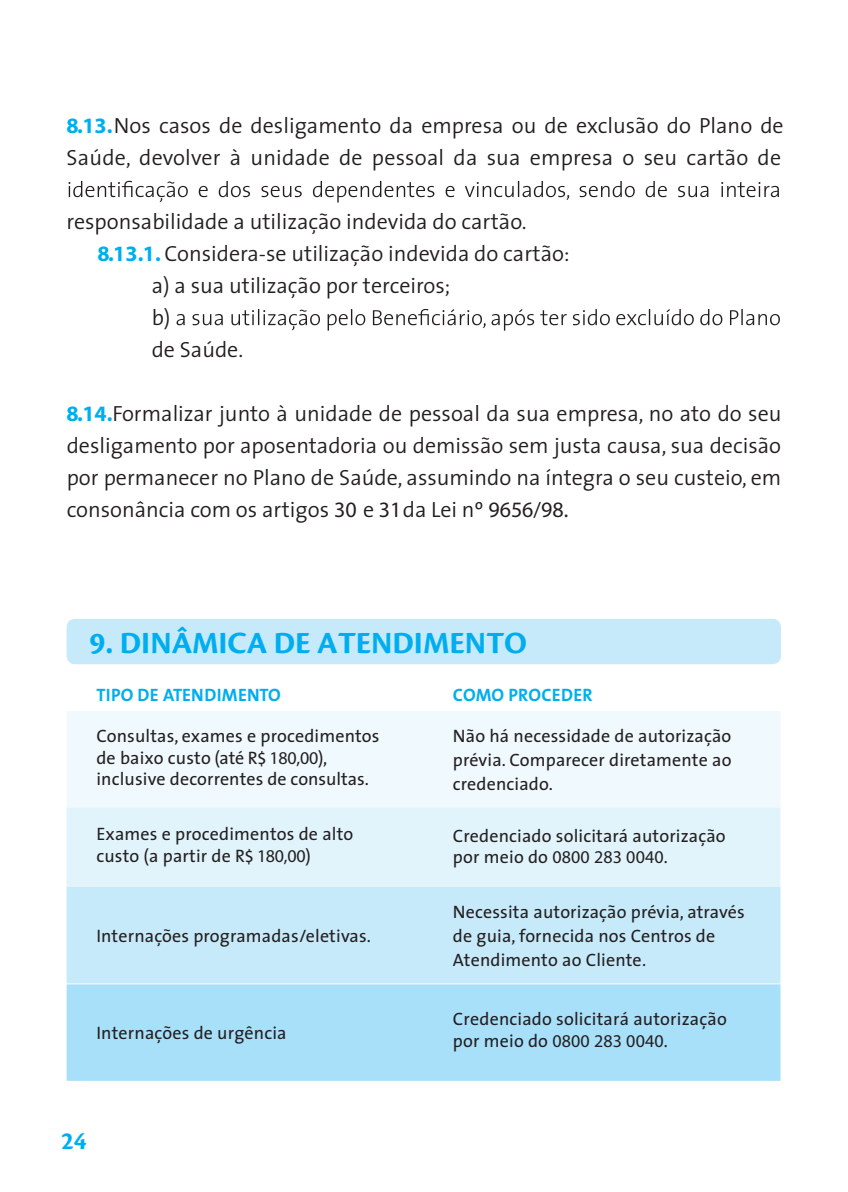
<style>
.page{position:relative;width:848px;height:1192px;background:#fff}
.page>*{position:absolute;margin:0;border:0;box-sizing:border-box;transform-origin:0 0}
.t1{font:700 32px "Cronos Pro";color:#00aeef}
.t2{font:700 26px "Cronos Pro";color:#00aeef}
.t3{font:22px/32px "The Sans Semi Light Plain";color:#231f20}
.t4{font:18px/21.6px "The Sans Plain";letter-spacing:.01em;color:#231f20}
.t5{font:18px "The Sans Bold Plain";letter-spacing:.01em;color:#00aeef}
.s1{font-family:"Myriad";font-weight:700;color:#00aeef}
.s2{font-family:"Myriad"}
.s3{font-family:"Myriad Pro"}
</style>
<div class="page">
<div style="left:67px;top:618px;width:714px;height:46px;background:#c6eafa;border-radius:9px"></div>
<svg style="left:68px;top:181px;width:711px;height:21px"></svg>
<svg style="left:177px;top:309px;width:603px;height:21px"></svg>
<div style="left:67px;top:711px;width:713px;height:96px;background:#f0f9fd"></div>
<div style="left:67px;top:807px;width:713px;height:80px;background:#e1f4fc"></div>
<div style="left:67px;top:887px;width:713px;height:96px;background:#c6eafa"></div>
<div style="left:67px;top:984px;width:713px;height:96px;background:#a8dff9"></div>
<p class="t3" style="left:67px;top:109px;width:719px"><span class="s1">8.13.</span> Nos casos de desligamento da empresa ou de exclusão do Plano de<br>Saúde, devolver à unidade de pessoal da sua empresa o seu cartão de</p>
<p class="t3" style="left:67px;top:205px;width:461px">responsabilidade a utilização indevida do cartão.</p>
<p class="t3" style="left:97px;top:237px;width:474px"><span class="s1">8.13.1.</span> Considera-se utilização indevida do cartão:</p>
<p class="t3" style="left:152px;top:269px;width:300px">a) a sua utilização por terceiros;</p>
<p class="t3" style="left:152px;top:301px;width:20px">b)</p>
<p class="t3" style="left:152px;top:333px;width:93px">de Saúde.</p>
<p class="t3" style="left:67px;top:397px;width:716px;text-align:justify"><span class="s1">8.14.</span>Formalizar junto à unidade de pessoal da sua empresa, no ato do seu desligamento por aposentadoria ou demissão sem justa causa, sua decisão por permanecer no Plano de Saúde, assumindo na íntegra o seu custeio, em consonância com os artigos <span class="s2">30</span> e <span class="s2">31</span> da Lei nº <span class="s2">9656/98.</span></p>
<p class="t1" style="left:89px;top:624px;width:439px">9. DINÂMICA DE ATENDIMENTO</p>
<p class="t5" style="left:96px;top:679px;width:186px">TIPO DE ATENDIMENTO</p>
<p class="t5" style="left:453px;top:679px;width:141px">COMO PROCEDER</p>
<p class="t4" style="left:96px;top:724px;width:285px">Consultas, exames e procedimentos de baixo custo (até R$ <span class="s2">180,00</span>), inclusive decorrentes de consultas.</p>
<p class="t4" style="left:453px;top:723px;width:280px;line-height:24px;text-align:justify">Não há necessidade de autorização prévia. Comparecer diretamente ao credenciado.</p>
<p class="t4" style="left:96px;top:822px;width:258px">Exames e procedimentos de alto custo (a partir de R$ <span class="s2">180,00</span>)</p>
<p class="t4" style="left:453px;top:824px;width:274px">Credenciado solicitará autorização por meio do <span class="s3">0800 283 0040.</span></p>
<p class="t4" style="left:96px;top:924px;width:276px">Internações programadas/eletivas.</p>
<p class="t4" style="left:96px;top:1021px;width:192px">Internações de urgência</p>
<p class="t2" style="left:61px;top:1125px;width:27px">24</p>
<p class="t4" style="left:453px;top:899px;width:293px;line-height:24px">Necessita autorização prévia, através de guia, fornecida nos Centros de<br>Atendimento ao Cliente.</p>
<p class="t4" style="left:453px;top:1007px;width:275px">Credenciado solicitará autorização por meio do <span class="s3">0800 283 0040.</span></p>
</div>
